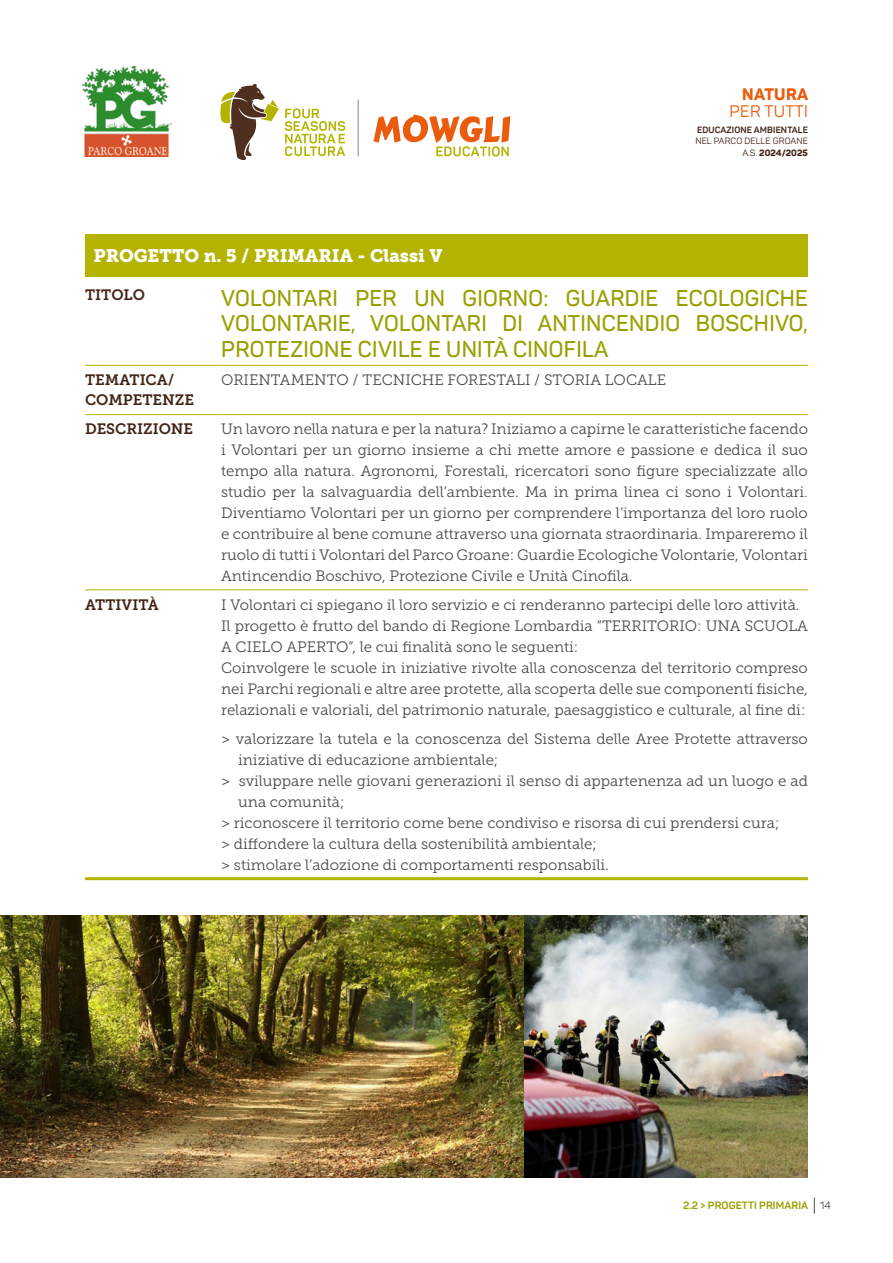
<style>
.page{position:relative;width:893px;height:1263px;background:#fff}
.page>*{position:absolute;margin:0;border:0;box-sizing:border-box;transform-origin:0 0}
.t1{font:600 22.5px/25.5px "Panton";letter-spacing:.015em;color:#9a9f00;text-align:justify}
.t2{font:18px "Museo Slab 900";color:#fff}
.t3{font:16.5px "Panton";letter-spacing:.02em;color:#ea5b0b}
.t4{font:800 16.5px "Panton";letter-spacing:.02em;color:#ea5b0b}
.t5{font:15px/21px "Museo Slab 300";color:#4a4a49;text-align:justify}
.t6{font:15px/19.5px "Museo Slab 700";color:#442417}
.t7{font:700 10.5px "Panton";letter-spacing:.01em;color:#9a9f00}
.t8{font:10.5px "Panton";color:#4a4a49}
.t9{font:9px/11.2px "Panton";letter-spacing:.01em;color:#442417;text-align:right}
.t10{font:700 9px "Panton";letter-spacing:.01em;color:#442417}
.s1{font-weight:800}
</style>
<div class="page">
<svg style="left:285px;top:108px;width:60px;height:48px"></svg>
<svg style="left:220px;top:83px;width:59px;height:78px"></svg>
<img style="left:82px;top:67px;width:90px;height:89px">
<svg style="left:373px;top:115px;width:137px;height:41px"></svg>
<hr style="left:358px;top:100px;width:1px;height:56px;background:#878787">
<svg style="left:814px;top:1197px;width:1px;height:17px"></svg>
<div style="left:85px;top:234px;width:723px;height:42px;background:#b3b300"></div>
<hr style="left:85px;top:365px;width:136px;height:1px;background:#b3b300">
<hr style="left:221px;top:365px;width:587px;height:1px;background:#b3b300">
<hr style="left:85px;top:414px;width:136px;height:1px;background:#b3b300">
<hr style="left:221px;top:414px;width:587px;height:1px;background:#b3b300">
<hr style="left:85px;top:589px;width:136px;height:1px;background:#b3b300">
<hr style="left:221px;top:589px;width:587px;height:1px;background:#b3b300">
<hr style="left:85px;top:877px;width:136px;height:3px;background:#b3b300">
<hr style="left:221px;top:877px;width:587px;height:3px;background:#b3b300">
<img style="left:0;top:915px;width:808px;height:263px">
<p class="t4" style="left:742px;top:84px;width:67px">NATURA</p>
<p class="t3" style="left:730px;top:101px;width:80px">PER TUTTI</p>
<p class="t10" style="left:697px;top:124px;width:112px">EDUCAZIONE AMBIENTALE</p>
<p class="t9" style="left:695px;top:136px;width:114px">NEL PARCO DELLE GROANE<br>A.S. <span class="s1">2024/2025</span></p>
<p class="t2" style="left:94px;top:245px;width:351px">PROGETTO n. 5 / PRIMARIA - Classi V</p>
<p class="t6" style="left:85px;top:286px;width:62px">TITOLO</p>
<h1 class="t1" style="left:221px;top:285px;width:588px">VOLONTARI PER UN GIORNO: GUARDIE ECOLOGICHE VOLONTARIE, VOLONTARI DI ANTINCENDIO BOSCHIVO, PROTEZIONE CIVILE E UNITÀ CINOFILA</h1>
<p class="t6" style="left:85px;top:370px;width:111px">TEMATICA/<br>COMPETENZE</p>
<p class="t5" style="left:221px;top:369px;width:447px">ORIENTAMENTO / TECNICHE FORESTALI / STORIA LOCALE</p>
<p class="t6" style="left:85px;top:419px;width:110px">DESCRIZIONE</p>
<p class="t5" style="left:221px;top:419px;width:588px">Un lavoro nella natura e per la natura? Iniziamo a capirne le caratteristiche facendo i Volontari per un giorno insieme a chi mette amore e passione e dedica il suo tempo alla natura. Agronomi, Forestali, ricercatori sono figure specializzate allo studio per la salvaguardia dell’ambiente. Ma in prima linea ci sono i Volontari.<br>Diventiamo Volontari per un giorno per comprendere l’importanza del loro ruolo e contribuire al bene comune attraverso una giornata straordinaria. Impareremo il ruolo di tutti i Volontari del Parco Groane: Guardie Ecologiche Volontarie, Volontari Antincendio Boschivo, Protezione Civile e Unità Cinofila.</p>
<p class="t6" style="left:85px;top:595px;width:75px">ATTIVITÀ</p>
<p class="t5" style="left:221px;top:594px;width:588px;text-align:left">I Volontari ci spiegano il loro servizio e ci renderanno partecipi delle loro attività.<br>Il progetto è frutto del bando di Regione Lombardia “TERRITORIO: UNA SCUOLA A CIELO APERTO”, le cui finalità sono le seguenti:<br>Coinvolgere le scuole in iniziative rivolte alla conoscenza del territorio compreso nei Parchi regionali e altre aree protette, alla scoperta delle sue componenti fisiche, relazionali e valoriali, del patrimonio naturale, paesaggistico e culturale, al fine di:</p>
<p class="t5" style="left:221px;top:729px;width:588px">&gt; valorizzare la tutela e la conoscenza del Sistema delle Aree Protette attraverso</p>
<p class="t5" style="left:238px;top:750px;width:262px">iniziative di educazione ambientale;</p>
<p class="t5" style="left:221px;top:771px;width:588px">&gt; sviluppare nelle giovani generazioni il senso di appartenenza ad un luogo e ad</p>
<p class="t5" style="left:238px;top:792px;width:108px">una comunità;</p>
<p class="t5" style="left:221px;top:813px;width:560px">&gt; riconoscere il territorio come bene condiviso e risorsa di cui prendersi cura;</p>
<p class="t5" style="left:221px;top:834px;width:377px">&gt; diffondere la cultura della sostenibilità ambientale;</p>
<p class="t5" style="left:221px;top:855px;width:389px">&gt; stimolare l’adozione di comportamenti responsabili.</p>
<p class="t7" style="left:683px;top:1199px;width:126px">2.2 &gt; PROGETTI PRIMARIA</p>
<p class="t8" style="left:820px;top:1199px;width:13px">14</p>
</div>
